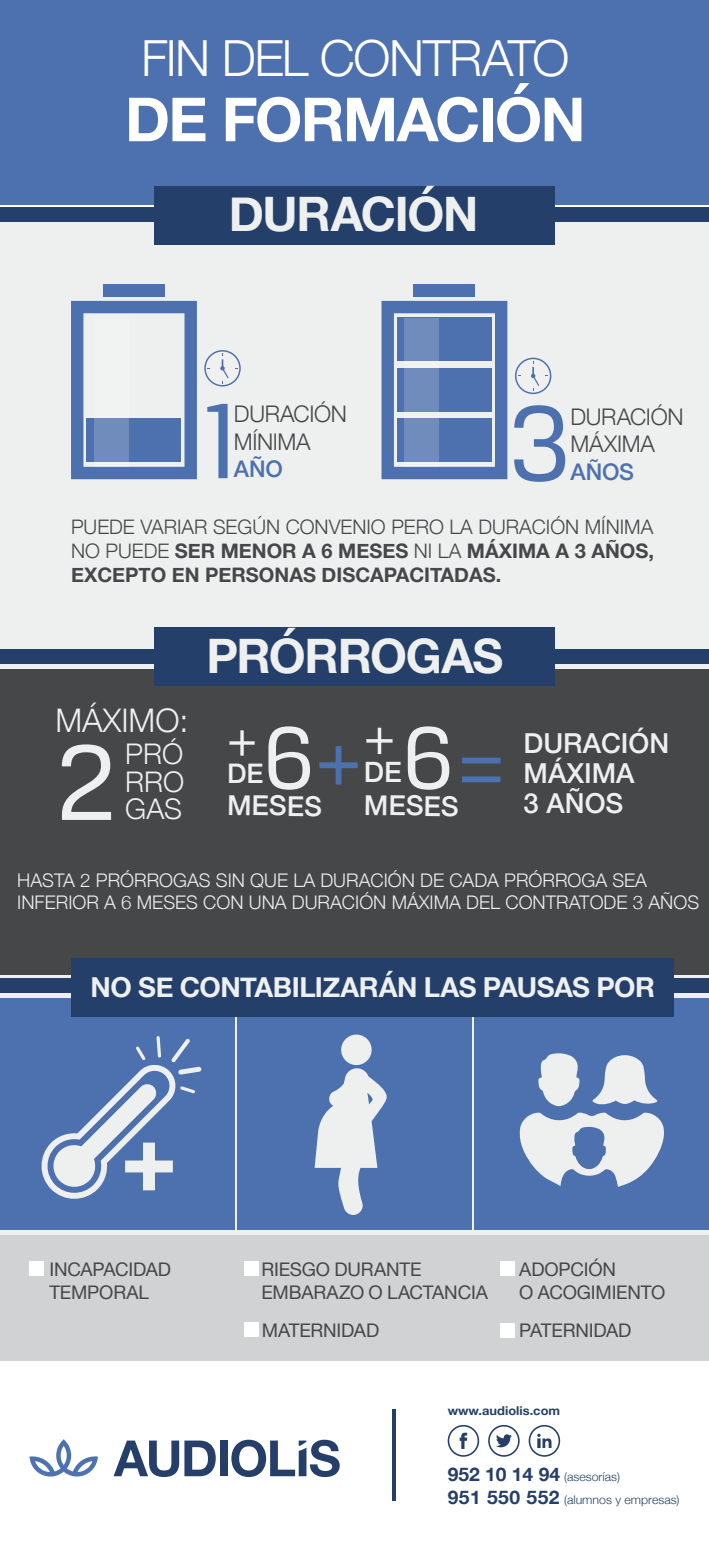
<style>
.page{position:relative;width:709px;height:1557px;background:#fff}
.page>*{position:absolute;margin:0;border:0;box-sizing:border-box;transform-origin:0 0}
.t1{font:114.25px "Breuer Text";color:#4d71ae}
.t2{font:114.25px "Breuer Text";color:#eef0ef}
.t3{font:94.25px "Breuer Text";color:#eef0ef}
.t4{font:94.25px "Breuer Text";color:#4d71ae}
.t5{font:700 60.75px "Helvetica Neue";letter-spacing:-.03em;color:#fff}
.t6{font:52px "Helvetica Neue";color:#eef0ef}
.t7{font:50px "Helvetica Neue";color:#eef0ef}
.t8{font:300 49.75px "Helvetica Neue";letter-spacing:-.03em;color:#fff}
.t9{font:700 47.5px "Helvetica Neue";letter-spacing:-.025em;color:#eef0ef}
.t10{font:300 32.5px "Helvetica Neue";color:#eef0ef}
.t11{font:300 28.5px/27.5px "Helvetica Neue";color:#eef0ef;text-align:justify}
.t12{font:500 28px "Helvetica Neue";color:#eef0ef}
.t13{font:700 27.5px "Helvetica Neue";letter-spacing:-.02em;color:#eef0ef}
.t14{font:500 27.5px/30px "Helvetica Neue";color:#eef0ef}
.t15{font:500 27px "Helvetica Neue";color:#eef0ef}
.t16{font:300 23px/27.5px "Helvetica Neue";letter-spacing:-.015em;color:#454749}
.t17{font:500 23px "Helvetica Neue";letter-spacing:-.01em;color:#4d71ae}
.t18{font:700 20px/24px "Helvetica Neue";color:#454749;text-align:justify}
.t19{font:300 18.75px/22.5px "Helvetica Neue";color:#eef0ef}
.t20{font:18.75px/22.5px "Helvetica Neue";letter-spacing:-.01em;color:#454749}
.t21{font:700 12.25px "Helvetica Neue";color:#253f69;scale:1.05 1}
.t22{font:300 12px/22.5px "Helvetica Neue";color:#253f69}
.s1{font-weight:300}
.s2{font-family:"Breuer Text";font-size:94.25px;color:#4d71ae}
.s3{font-weight:700;font-size:18.75px}
</style>
<div class="page">
<div style="left:0;top:214px;width:709px;height:1147px;background:#eef0ef"></div>
<div style="left:0;top:998px;width:234px;height:232px;background:#4d71ae"></div>
<div style="left:237px;top:998px;width:234px;height:232px;background:#4d71ae"></div>
<div style="left:475px;top:998px;width:234px;height:232px;background:#4d71ae"></div>
<div style="left:0;top:1235px;width:709px;height:126px;background:#d1d2d4"></div>
<div style="left:0;top:0;width:709px;height:204px;background:#4d71ae"></div>
<div style="left:0;top:669px;width:709px;height:305px;background:#454749"></div>
<svg style="left:71px;top:301px;width:126px;height:178px"></svg>
<div style="left:87px;top:419px;width:94px;height:43px;background:#4d71ae"></div>
<div style="left:103px;top:284px;width:61px;height:13px;background:#4d71ae"></div>
<svg style="left:94px;top:318px;width:34px;height:149px"></svg>
<svg style="left:381px;top:301px;width:126px;height:178px"></svg>
<div style="left:397px;top:419px;width:94px;height:43px;background:#4d71ae"></div>
<div style="left:397px;top:368px;width:94px;height:43px;background:#4d71ae"></div>
<div style="left:397px;top:318px;width:94px;height:43px;background:#4d71ae"></div>
<div style="left:414px;top:284px;width:60px;height:13px;background:#4d71ae"></div>
<svg style="left:404px;top:318px;width:34px;height:149px;background:#7e98c3"></svg>
<svg style="left:204px;top:350px;width:37px;height:36px"></svg>
<div style="left:206px;top:351px;width:33px;height:34px;background:#eff0ef;border-radius:50%"></div>
<svg style="left:220px;top:353px;width:9px;height:30px"></svg>
<svg style="left:515px;top:358px;width:36px;height:36px"></svg>
<div style="left:516px;top:359px;width:34px;height:33px;background:#eff0ef;border-radius:50%"></div>
<svg style="left:531px;top:361px;width:8px;height:30px"></svg>
<div style="left:154px;top:186px;width:401px;height:58px;background:#243f69"></div>
<div style="left:0;top:207px;width:709px;height:15px;background:#243f69"></div>
<div style="left:154px;top:627px;width:401px;height:59px;background:#243f69"></div>
<div style="left:0;top:649px;width:709px;height:15px;background:#243f69"></div>
<div style="left:71px;top:958px;width:603px;height:59px;background:#243f69"></div>
<div style="left:0;top:978px;width:709px;height:14px;background:#243f69"></div>
<svg style="left:41px;top:1036px;width:160px;height:163px"></svg>
<div style="left:341px;top:1034px;width:30px;height:31px;background:#eef0ef;border-radius:50%"></div>
<svg style="left:314px;top:1068px;width:73px;height:146px"></svg>
<svg style="left:592px;top:1055px;width:65px;height:50px"></svg>
<svg style="left:538px;top:1053px;width:41px;height:53px"></svg>
<svg style="left:519px;top:1112px;width:145px;height:74px"></svg>
<div style="left:29px;top:1261px;width:14px;height:15px;background:#fff"></div>
<div style="left:244px;top:1261px;width:14px;height:15px;background:#fff"></div>
<div style="left:500px;top:1261px;width:14px;height:15px;background:#fff"></div>
<div style="left:500px;top:1322px;width:14px;height:15px;background:#fff"></div>
<div style="left:244px;top:1322px;width:14px;height:15px;background:#fff"></div>
<svg style="left:29px;top:1439px;width:69px;height:37px"></svg>
<svg style="left:114px;top:1440px;width:102px;height:36px"></svg>
<div style="left:220px;top:1440px;width:7px;height:36px;background:#253f69"></div>
<svg style="left:231px;top:1439px;width:109px;height:37px"></svg>
<hr style="left:392px;top:1409px;width:3px;height:92px;background:#253f69">
<svg style="left:447px;top:1424px;width:32px;height:32px"></svg>
<svg style="left:488px;top:1425px;width:31px;height:31px"></svg>
<svg style="left:528px;top:1424px;width:32px;height:32px"></svg>
<h3 class="t8" style="left:141px;top:18px;width:430px">FIN DEL CONTRATO</h3>
<h3 class="t5" style="left:125px;top:72px;width:462px">DE FORMACIÓN</h3>
<h3 class="t9" style="left:229px;top:177px;width:251px">DURACIÓN</h3>
<h1 class="t1" style="left:202px;top:378px;width:40px">1</h1>
<p class="t16" style="left:234px;top:399px;width:114px">DURACIÓN<br>MÍNIMA</p>
<p class="t17" style="left:234px;top:451px;width:50px">AÑO</p>
<p class="t16" style="left:570px;top:401px;width:114px">DURACIÓN<br>MÁXIMA</p>
<h1 class="t1" style="left:508px;top:380px;width:64px">3</h1>
<p class="t17" style="left:570px;top:453px;width:65px">AÑOS</p>
<p class="t18" style="left:71px;top:515px;width:584px"><span class="s1">PUEDE VARIAR SEGÚN CONVENIO PERO LA DURACIÓN MÍNIMA NO PUEDE</span> SER MENOR A 6 MESES <span class="s1">NI LA</span> MÁXIMA A 3 AÑOS, EXCEPTO EN PERSONAS DISCAPACITADAS.</p>
<h3 class="t10" style="left:56px;top:694px;width:134px">MÁXIMO:</h3>
<h1 class="t2" style="left:56px;top:719px;width:62px">2</h1>
<h3 class="t11" style="left:125px;top:738px;width:61px">PRÓ RRO GAS</h3>
<h3 class="t9" style="left:206px;top:619px;width:298px">PRÓRROGAS</h3>
<h2 class="t3" style="left:263px;top:706px;width:53px">6</h2>
<h3 class="t14" style="left:227px;top:787px;width:96px;rotate:1deg">MESES</h3>
<h2 class="t3" style="left:402px;top:706px;width:53px">6</h2>
<h3 class="t14" style="left:364px;top:787px;width:96px;rotate:1deg">MESES</h3>
<h3 class="t6" style="left:314px;top:698px;width:82px">+<span class="s2">+</span></h3>
<h3 class="t7" style="left:227px;top:702px;width:32px">+</h3>
<h3 class="t15" style="left:227px;top:751px;width:38px">DE</h3>
<h3 class="t12" style="left:364px;top:749px;width:39px">DE</h3>
<h2 class="t4" style="left:457px;top:713px;width:50px">=</h2>
<h3 class="t14" style="left:523px;top:725px;width:147px">DURACIÓN<br>MÁXIMA<br>3 AÑOS</h3>
<p class="t19" style="left:17px;top:867px;width:683px">HASTA 2 PRÓRROGAS SIN QUE LA DURACIÓN DE CADA PRÓRROGA SEA<br>INFERIOR A 6 MESES CON UNA DURACIÓN MÁXIMA DEL CONTRATODE 3 AÑOS</p>
<h3 class="t13" style="left:91px;top:965px;width:566px">NO SE CONTABILIZARÁN LAS PAUSAS POR</h3>
<p class="t20" style="left:49px;top:1259px;width:123px">INCAPACIDAD<br>TEMPORAL</p>
<p class="t20" style="left:261px;top:1259px;width:228px;text-indent:-9px">· RIESGO DURANTE<br>EMBARAZO O LACTANCIA</p>
<p class="t20" style="left:519px;top:1259px;width:148px;text-indent:-9px">· ADOPCIÓN<br>O ACOGIMIENTO</p>
<p class="t20" style="left:252px;top:1320px;width:128px">· MATERNIDAD</p>
<p class="t20" style="left:510px;top:1320px;width:123px">· PATERNIDAD</p>
<p class="t21" style="left:447px;top:1400px;width:109px">www.audiolis.com</p>
<p class="t22" style="left:447px;top:1464px;width:233px"><span class="s3">952 10 14 94</span> (asesorías)<br><span class="s3">951 550 552</span> (alumnos y empresas)</p>
</div>
